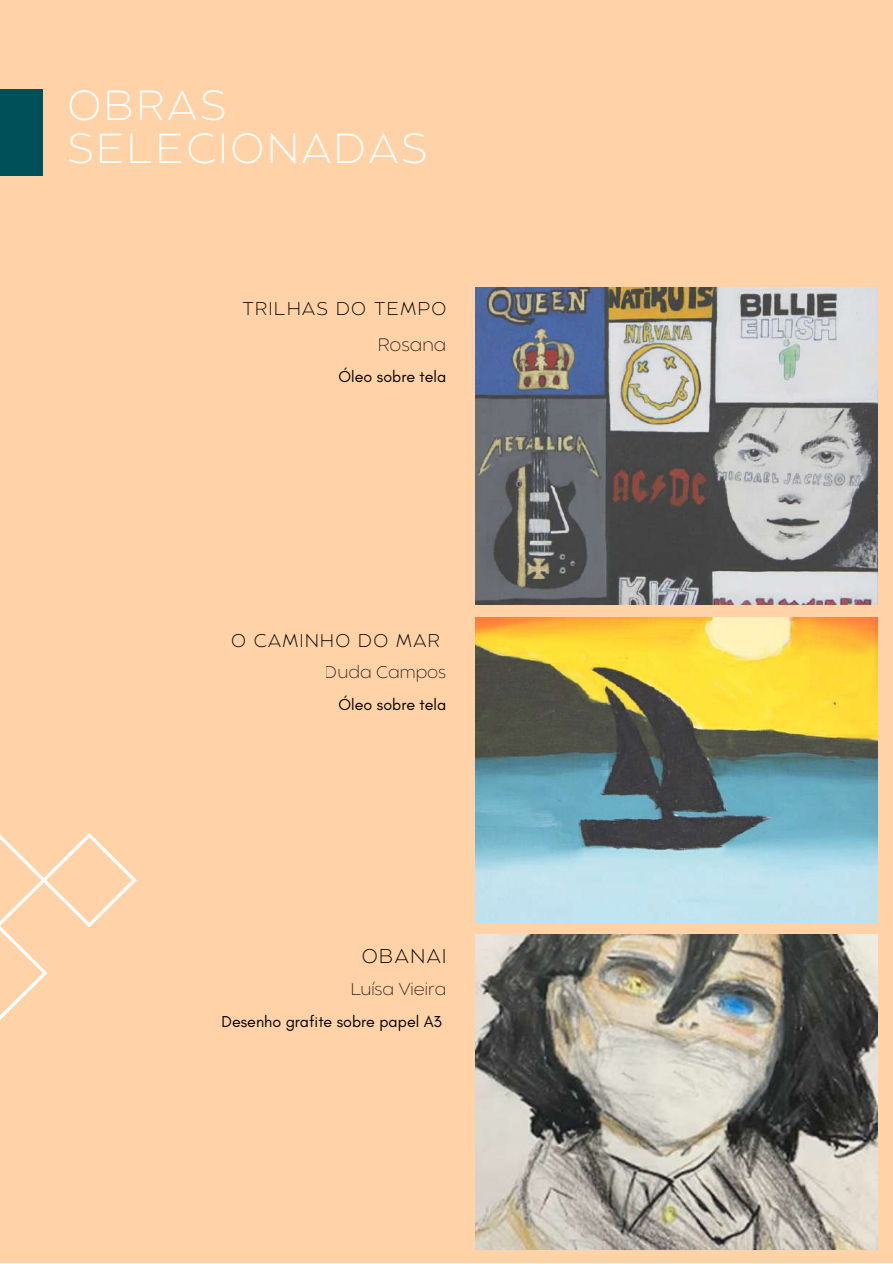
<style>
.page{position:relative;width:893px;height:1264px;background:#fff}
.page>*{position:absolute;margin:0;border:0;box-sizing:border-box;transform-origin:0 0}
.t1{font:200 42px/42.8px "Balgin";letter-spacing:.07em;color:#fff}
.t2{font:200 19.8px "Balgin";letter-spacing:.08em;color:#000}
.t3{font:200 18.3px "Balgin";letter-spacing:.08em;color:#000}
.t4{font:200 18px "Balgin";color:#000}
.t5{font:200 16.8px "Balgin";color:#000}
.t6{font:16.05px "Glacial Indifference";color:#000}
</style>
<div class="page">
<div style="left:0;top:0;width:892px;height:1262px;background:#ffd2a7"></div>
<div style="left:0;top:89px;width:43px;height:87px;background:#005059"></div>
<svg style="left:0;top:833px;width:137px;height:187px"></svg>
<img style="left:475px;top:287px;width:402px;height:317px">
<img style="left:475px;top:617px;width:402px;height:305px">
<img style="left:475px;top:934px;width:402px;height:315px">
<h1 class="t1" style="left:67px;top:88px;width:362px">OBRAS<br>SELECIONADAS</h1>
<p class="t3" style="left:242px;top:301px;width:205px">TRILHAS DO TEMPO</p>
<p class="t4" style="left:377px;top:337px;width:70px">Rosana</p>
<p class="t6" style="left:338px;top:367px;width:109px">Óleo sobre tela</p>
<p class="t3" style="left:231px;top:633px;width:210px">O CAMINHO DO MAR</p>
<p class="t5" style="left:325px;top:665px;width:123px">Duda Campos</p>
<p class="t6" style="left:338px;top:694px;width:109px">Óleo sobre tela</p>
<p class="t2" style="left:361px;top:948px;width:86px">OBANAI</p>
<p class="t5" style="left:350px;top:982px;width:98px">Luísa Vieira</p>
<p class="t6" style="left:221px;top:1011px;width:222px">Desenho grafite sobre papel A3</p>
</div>
